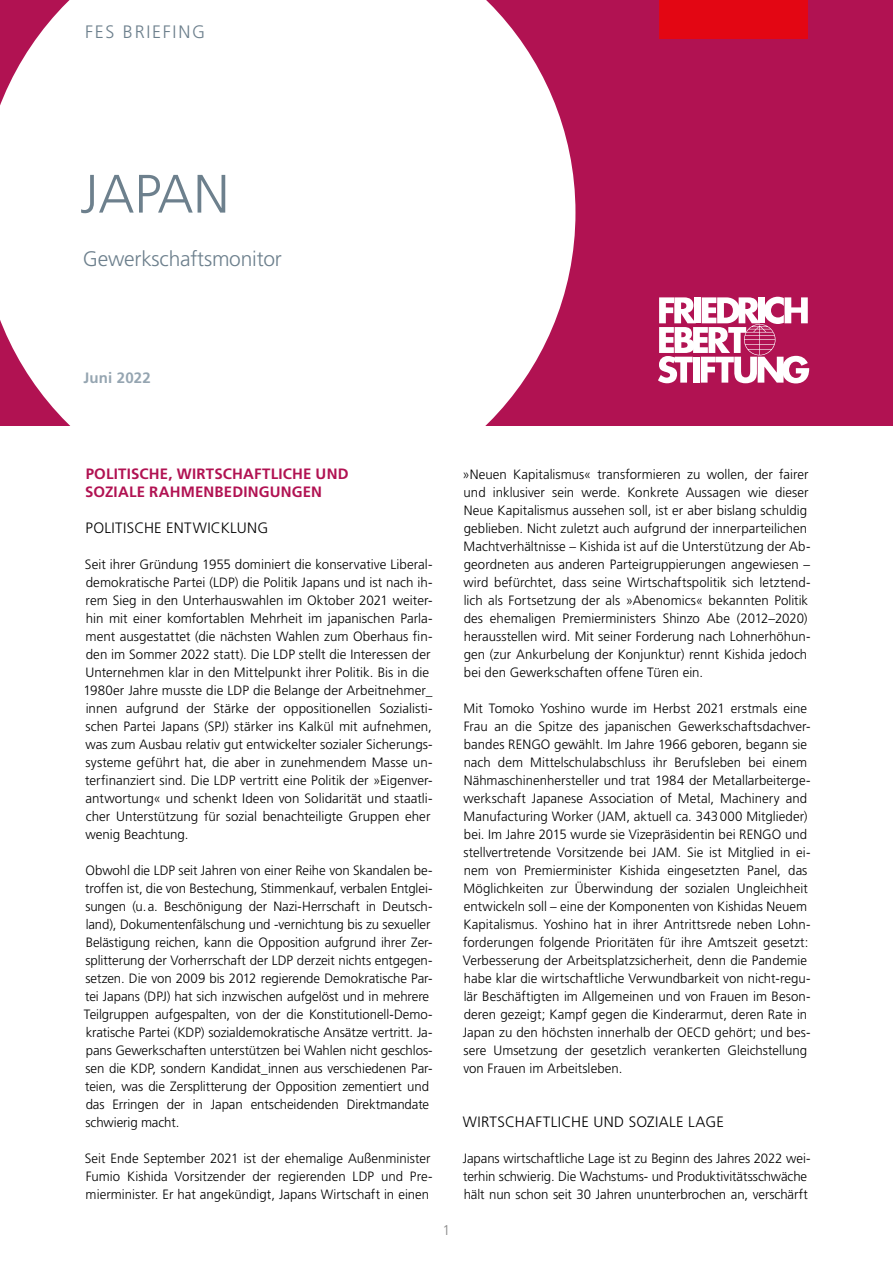
<style>
.page{position:relative;width:893px;height:1263px;background:#fff}
.page>*{position:absolute;margin:0;border:0;box-sizing:border-box;transform-origin:0 0}
.t1{font:300 54px "Frutiger LT Std";color:#6d808d}
.t2{font:300 21px "Frutiger LT Std";letter-spacing:-.01em;color:#6d808d}
.t3{font:300 18px "Frutiger LT Std";letter-spacing:.095em;color:#6d808d}
.t4{font:700 15px/18px "Frutiger LT Std";letter-spacing:.01em;color:#b11252}
.t5{font:300 15px "Frutiger LT Std";letter-spacing:.02em;color:#000}
.t6{font:700 15px "Frutiger LT Std";letter-spacing:.015em;color:#95a5b1}
.t7{font:300 14.1px "Frutiger LT Std";color:#878787}
.t8{font:300 13.5px/18px "Frutiger LT Std";color:#000}
</style>
<div class="page">
<div style="left:0;top:0;width:893px;height:425px;background:#b11252"></div>
<svg style="left:0;top:0;width:575px;height:425px;background:#f9edf2"></svg>
<svg style="left:658px;top:297px;width:151px;height:86px"></svg>
<div style="left:659px;top:0;width:149px;height:38px;background:#e30613"></div>
<h3 class="t3" style="left:85px;top:22px;width:122px">FES BRIEFING</h3>
<h1 class="t1" style="left:80px;top:163px;width:151px">JAPAN</h1>
<h2 class="t2" style="left:83px;top:247px;width:200px">Gewerkschaftsmonitor</h2>
<p class="t6" style="left:83px;top:368px;width:69px">Juni 2022</p>
<p class="t4" style="left:85px;top:465px;width:265px">POLITISCHE, WIRTSCHAFTLICHE UND<br>SOZIALE RAHMENBEDINGUNGEN</p>
<p class="t5" style="left:85px;top:519px;width:184px">POLITISCHE ENTWICKLUNG</p>
<p class="t8" style="left:83px;top:556px;width:351px">Seit ihrer Gründung 1955 dominiert die konservative Liberal&shy;demokratische Partei (LDP) die Politik Japans und ist nach ih&shy;rem Sieg in den Unterhauswahlen im Oktober 2021 weiter&shy;hin mit einer komfortablen Mehrheit im japanischen Parla&shy;ment ausgestattet (die nächsten Wahlen zum Oberhaus fin&shy;den im Sommer 2022 statt). Die LDP stellt die Interessen der Unternehmen klar in den Mittelpunkt ihrer Politik. Bis in die 1980er Jahre musste die LDP die Belange der Arbeitnehmer_ innen aufgrund der Stärke der oppositionellen Sozialisti&shy;schen Partei Japans (SPJ) stärker ins Kalkül mit aufnehmen, was zum Ausbau relativ gut entwickelter sozialer Sicherungs&shy;systeme geführt hat, die aber in zunehmendem Masse un&shy;terfinanziert sind. Die LDP vertritt eine Politik der »Eigenver&shy;antwortung« und schenkt Ideen von Solidarität und staatli&shy;cher Unterstützung für sozial benachteiligte Gruppen eher wenig Beachtung.</p>
<p class="t8" style="left:84px;top:862px;width:350px">Obwohl die LDP seit Jahren von einer Reihe von Skandalen be&shy;troffen ist, die von Bestechung, Stimmenkauf, verbalen Entglei&shy;sungen (u.a. Beschönigung der Nazi-Herrschaft in Deutsch&shy;land), Dokumentenfälschung und -vernichtung bis zu sexueller Belästigung reichen, kann die Opposition aufgrund ihrer Zer&shy;splitterung der Vorherrschaft der LDP derzeit nichts entgegen&shy;setzen. Die von 2009 bis 2012 regierende Demokratische Par&shy;tei Japans (DPJ) hat sich inzwischen aufgelöst und in mehrere Teilgruppen aufgespalten, von der die Konstitutionell-Demo&shy;kratische Partei (KDP) sozialdemokratische Ansätze vertritt. Ja&shy;pans Gewerkschaften unterstützen bei Wahlen nicht geschlos&shy;sen die KDP, sondern Kandidat_innen aus verschiedenen Par&shy;teien, was die Zersplitterung der Opposition zementiert und das Erringen der in Japan entscheidenden Direktmandate schwierig macht.</p>
<p class="t8" style="left:85px;top:1150px;width:349px">Seit Ende September 2021 ist der ehemalige Außenminister<br>Fumio Kishida Vorsitzender der regierenden LDP und Pre&shy;mierminister. Er hat angekündigt, Japans Wirtschaft in einen</p>
<p class="t7" style="left:443px;top:1222px;width:9px">1</p>
<p class="t8" style="left:463px;top:466px;width:349px">»Neuen Kapitalismus« transformieren zu wollen, der fairer und inklusiver sein werde. Konkrete Aussagen wie dieser Neue Kapitalismus aussehen soll, ist er aber bislang schuldig geblieben. Nicht zuletzt auch aufgrund der innerparteilichen Machtverhältnisse – Kishida ist auf die Unterstützung der Ab&shy;geordneten aus anderen Parteigruppierungen angewiesen – wird befürchtet, dass seine Wirtschaftspolitik sich letztend&shy;lich als Fortsetzung der als »Abenomics« bekannten Politik des ehemaligen Premierministers Shinzo Abe (2012–2020) herausstellen wird. Mit seiner Forderung nach Lohnerhöhun&shy;gen (zur Ankurbelung der Konjunktur) rennt Kishida jedoch bei den Gewerkschaften offene Türen ein.</p>
<p class="t8" style="left:463px;top:700px;width:349px">Mit Tomoko Yoshino wurde im Herbst 2021 erstmals eine Frau an die Spitze des japanischen Gewerkschaftsdachver&shy;bandes RENGO gewählt. Im Jahre 1966 geboren, begann sie nach dem Mittelschulabschluss ihr Berufsleben bei einem Nähmaschinenhersteller und trat 1984 der Metallarbeiterge&shy;werkschaft Japanese Association of Metal, Machinery and Manufacturing Worker (JAM, aktuell ca. 343000 Mitglieder) bei. Im Jahre 2015 wurde sie Vizepräsidentin bei RENGO und stellvertretende Vorsitzende bei JAM. Sie ist Mitglied in ei&shy;nem von Premierminister Kishida eingesetzten Panel, das Möglichkeiten zur Überwindung der sozialen Ungleichheit entwickeln soll – eine der Komponenten von Kishidas Neuem Kapitalismus. Yoshino hat in ihrer Antrittsrede neben Lohn&shy;forderungen folgende Prioritäten für ihre Amtszeit gesetzt:<br>Verbesserung der Arbeitsplatzsicherheit, denn die Pandemie habe klar die wirtschaftliche Verwundbarkeit von nicht-regu&shy;lär Beschäftigten im Allgemeinen und von Frauen im Beson&shy;deren gezeigt; Kampf gegen die Kinderarmut, deren Rate in Japan zu den höchsten innerhalb der OECD gehört; und bes&shy;sere Umsetzung der gesetzlich verankerten Gleichstellung von Frauen im Arbeitsleben.</p>
<p class="t5" style="left:463px;top:1113px;width:263px">WIRTSCHAFTLICHE UND SOZIALE LAGE</p>
<p class="t8" style="left:463px;top:1150px;width:349px">Japans wirtschaftliche Lage ist zu Beginn des Jahres 2022 wei&shy;terhin schwierig. Die Wachstums- und Produktivitätsschwäche hält nun schon seit 30 Jahren ununterbrochen an, verschärft</p>
</div>
